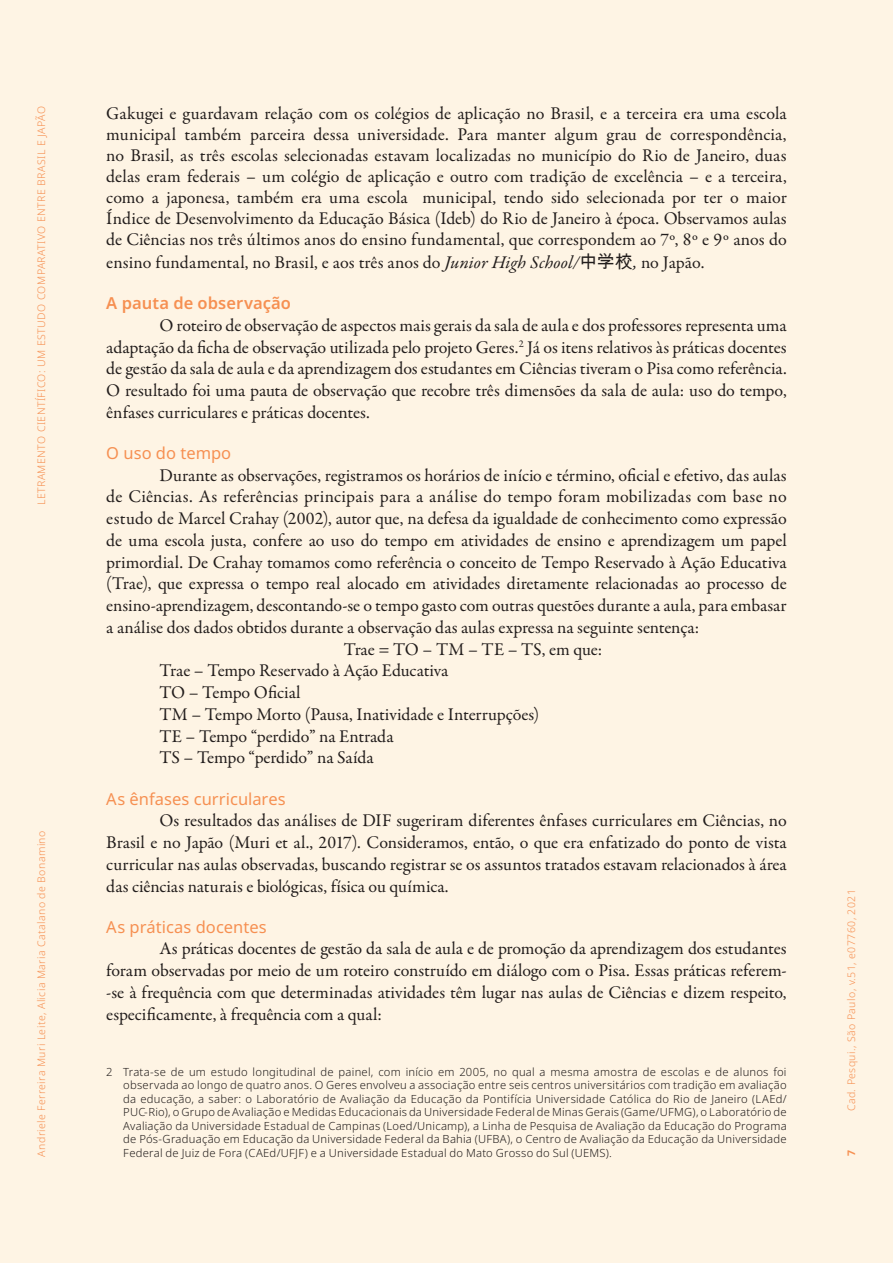
<style>
.page{position:relative;width:893px;height:1263px;background:#fef4e4}
.page>*{position:absolute;margin:0;border:0;box-sizing:border-box;transform-origin:0 0}
.Texto{font:18px/21.8px "Garamond Premr Pro";letter-spacing:-.005em;color:#231f20;text-align:justify}
.subtitulo_3{font:16.5px "Noto Sans";color:#f7975c}
.subtitulo_2{font:600 16.5px "Noto Sans";letter-spacing:.005em;color:#f7975c}
.nota_rodapé{font:300 11.25px/13.5px "Noto Sans";letter-spacing:.02em;color:#231f20;text-align:justify}
.t1{font:300 10.5px "Noto Sans";letter-spacing:.04em;color:#f7975c}
.t2{font:700 10.5px "Noto Sans";color:#f7975c}
.s1{font-style:italic}
.s2{font-family:"Arial Unicode MS"}
</style>
<div class="page">
<p class="t1" style="left:34px;top:505px;width:400px;rotate:-90deg">LETRAMENTO CIENTÍFICO: UM ESTUDO COMPARATIVO ENTRE BRASIL E JAPÃO</p>
<p class="t1" style="left:34px;top:1157px;width:328px;rotate:-90deg">Andriele Ferreira Muri Leite, Alicia Maria Catalano de Bonamino</p>
<p class="Texto" style="left:106px;top:104px;width:682px;line-height:21.1px">Gakugei e guardavam relação com os colégios de aplicação no Brasil, e a terceira era uma escola municipal também parceira dessa universidade. Para manter algum grau de correspondência, no Brasil, as três escolas selecionadas estavam localizadas no município do Rio de Janeiro, duas delas eram federais – um colégio de aplicação e outro com tradição de excelência – e a terceira, como a japonesa, também era uma escola municipal, tendo sido selecionada por ter o maior Índice de Desenvolvimento da Educação Básica (Ideb) do Rio de Janeiro à época. Observamos aulas de Ciências nos três últimos anos do ensino fundamental, que correspondem ao 7º, 8º e 9º anos do ensino fundamental, no Brasil, e aos três anos do <span class="s1">Junior High School/</span><span class="s2">中学校</span><span class="s1">,</span> no Japão.</p>
<p class="subtitulo_2" style="left:106px;top:291px;width:186px">A pauta de observação</p>
<p class="Texto" style="left:106px;top:315px;width:682px;text-indent:53px">O roteiro de observação de aspectos mais gerais da sala de aula e dos professores representa uma adaptação da ficha de observação utilizada pelo projeto Geres.<sup>2</sup> Já os itens relativos às práticas docentes de gestão da sala de aula e da aprendizagem dos estudantes em Ciências tiveram o Pisa como referência.<br>O resultado foi uma pauta de observação que recobre três dimensões da sala de aula: uso do tempo, ênfases curriculares e práticas docentes.</p>
<p class="subtitulo_3" style="left:106px;top:441px;width:126px">O uso do tempo</p>
<p class="Texto" style="left:106px;top:464px;width:682px;text-indent:53px">Durante as observações, registramos os horários de início e término, oficial e efetivo, das aulas de Ciências. As referências principais para a análise do tempo foram mobilizadas com base no estudo de Marcel Crahay (2002), autor que, na defesa da igualdade de conhecimento como expressão de uma escola justa, confere ao uso do tempo em atividades de ensino e aprendizagem um papel primordial. De Crahay tomamos como referência o conceito de Tempo Reservado à Ação Educativa (Trae), que expressa o tempo real alocado em atividades diretamente relacionadas ao processo de ensino-aprendizagem, descontando-se o tempo gasto com outras questões durante a aula, para embasar a análise dos dados obtidos durante a observação das aulas expressa na seguinte sentença:</p>
<p class="Texto" style="left:344px;top:638px;width:260px">Trae = TO – TM – TE – TS, em que:</p>
<p class="Texto" style="left:159px;top:660px;width:290px">Trae – Tempo Reservado à Ação Educativa</p>
<p class="Texto" style="left:159px;top:682px;width:143px">TO – Tempo Oficial</p>
<p class="Texto" style="left:159px;top:704px;width:381px">TM – Tempo Morto (Pausa, Inatividade e Interrupções)</p>
<p class="Texto" style="left:159px;top:726px;width:236px">TE – Tempo “perdido” na Entrada</p>
<p class="Texto" style="left:159px;top:747px;width:216px">TS – Tempo “perdido” na Saída</p>
<p class="subtitulo_3" style="left:106px;top:787px;width:181px">As ênfases curriculares</p>
<p class="Texto" style="left:106px;top:810px;width:682px;text-indent:53px">Os resultados das análises de DIF sugeriram diferentes ênfases curriculares em Ciências, no Brasil e no Japão (Muri et al., 2017). Consideramos, então, o que era enfatizado do ponto de vista curricular nas aulas observadas, buscando registrar se os assuntos tratados estavam relacionados à área das ciências naturais e biológicas, física ou química.</p>
<p class="subtitulo_3" style="left:106px;top:915px;width:162px">As práticas docentes</p>
<p class="Texto" style="left:106px;top:938px;width:682px;text-indent:53px">As práticas docentes de gestão da sala de aula e de promoção da aprendizagem dos estudantes foram observadas por meio de um roteiro construído em diálogo com o Pisa. Essas práticas referem--se à frequência com que determinadas atividades têm lugar nas aulas de Ciências e dizem respeito, especificamente, à frequência com a qual:</p>
<p class="nota_rodapé" style="left:123px;top:1065px;width:665px;text-indent:-17px">2 Trata-se de um estudo longitudinal de painel, com início em 2005, no qual a mesma amostra de escolas e de alunos foi observada ao longo de quatro anos. O Geres envolveu a associação entre seis centros universitários com tradição em avaliação da educação, a saber: o Laboratório de Avaliação da Educação da Pontifícia Universidade Católica do Rio de Janeiro (LAEd/ PUC-Rio), o Grupo de Avaliação e Medidas Educacionais da Universidade Federal de Minas Gerais (Game/UFMG), o Laboratório de Avaliação da Universidade Estadual de Campinas (Loed/Unicamp), a Linha de Pesquisa de Avaliação da Educação do Programa de Pós-Graduação em Educação da Universidade Federal da Bahia (UFBA), o Centro de Avaliação da Educação da Universidade Federal de Juiz de Fora (CAEd/UFJF) e a Universidade Estadual do Mato Grosso do Sul (UEMS).</p>
<p class="t1" style="left:844px;top:1111px;width:224px;rotate:-90deg">Cad. Pesqui., São Paulo, v.51, e07760, 2021</p>
<p class="t2" style="left:844px;top:1155px;width:8px;rotate:-90deg">7</p>
</div>
